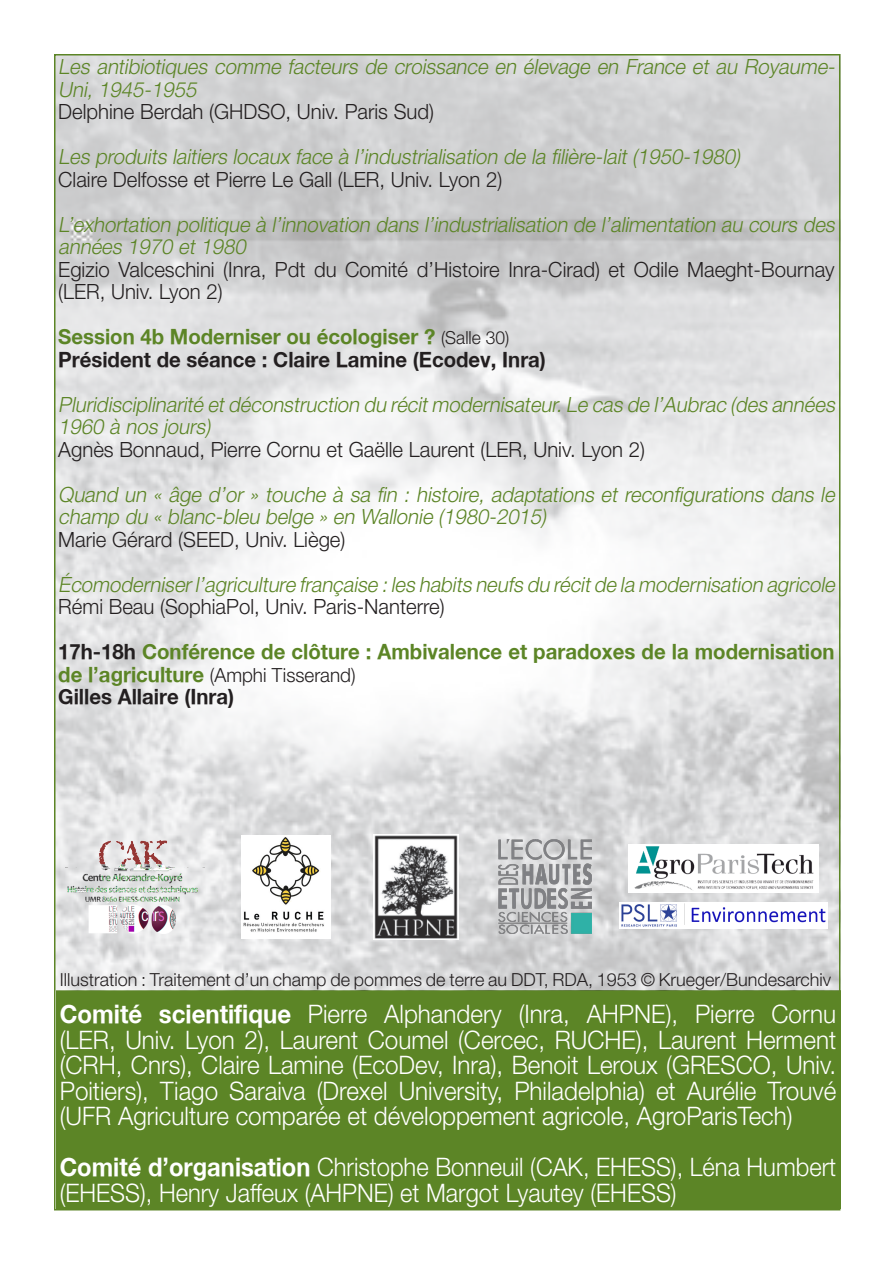
<style>
.page{position:relative;width:893px;height:1263px;background:#fff}
.page>*{position:absolute;margin:0;border:0;box-sizing:border-box;transform-origin:0 0}
.t1{font:300 25.5px/25.5px "Helvetica Neue LT Std";color:#fff;text-align:justify;scale:.95 1}
.t2{font:300 25.5px/25.5px "Helvetica Neue LT Std";color:#fff;scale:.93 1}
.Style_de_paragraphe{font:italic 300 21px/22.5px "Helvetica Neue LT Std";color:#5c8526}
.Style_de_paragraphe-2{font:300 21px/22.5px "Helvetica Neue LT Std";color:#231f20}
.Style_de_paragraphe-3{font:700 21px "Helvetica Neue";color:#5c8526}
.Style_de_paragraphe-4{font:700 21px "Helvetica Neue";color:#231f20}
.Style_de_paragraphe-5{font:300 19.5px "Helvetica Neue LT Std";color:#231f20}
.t3{font:300 18px "Helvetica Neue LT Std";color:#231f20}
.s1{font-family:"Helvetica Neue LT Std";font-weight:300;font-size:18px;color:#231f20}
.s2{color:#231f20}
.s3{font-family:"Helvetica Neue";font-weight:700;font-size:21px;color:#5c8526}
.s4{font-family:"Helvetica Neue";font-weight:700}
</style>
<div class="page">
<div style="left:56px;top:991px;width:784px;height:218px;background:#5c8526"></div>
<img style="left:57px;top:57px;width:780px;height:934px">
<img style="left:374px;top:834px;width:84px;height:106px">
<img style="left:499px;top:839px;width:92px;height:94px">
<img style="left:66px;top:840px;width:138px;height:94px">
<img style="left:241px;top:835px;width:89px;height:104px">
<img style="left:628px;top:844px;width:190px;height:49px">
<img style="left:619px;top:902px;width:208px;height:27px">
<p class="Style_de_paragraphe" style="left:58px;top:55px;width:782px">Les antibiotiques comme facteurs de croissance en élevage en France et au Royaume-<br>Uni, 1945-1955</p>
<p class="Style_de_paragraphe-2" style="left:58px;top:100px;width:377px">Delphine Berdah (GHDSO, Univ. Paris Sud)</p>
<p class="Style_de_paragraphe" style="left:58px;top:145px;width:683px">Les produits laitiers locaux face à l’industrialisation de la filière-lait (1950-1980)</p>
<p class="Style_de_paragraphe-2" style="left:58px;top:167px;width:446px">Claire Delfosse et Pierre Le Gall (LER, Univ. Lyon 2)</p>
<p class="Style_de_paragraphe" style="left:58px;top:212px;width:782px">L’exhortation politique à l’innovation dans l’industrialisation de l’alimentation au cours des années 1970 et 1980</p>
<p class="Style_de_paragraphe-2" style="left:58px;top:257px;width:778px">Egizio Valceschini (Inra, Pdt du Comité d’Histoire Inra-Cirad) et Odile Maeght-Bournay (LER, Univ. Lyon 2)</p>
<p class="Style_de_paragraphe-3" style="left:58px;top:324px;width:453px">Session 4b Moderniser ou écologiser ? <span class="s1">(Salle 30)</span></p>
<p class="Style_de_paragraphe-4" style="left:58px;top:346px;width:489px">Président de séance : Claire Lamine (Ecodev, Inra)</p>
<p class="Style_de_paragraphe" style="left:58px;top:392px;width:782px">Pluridisciplinarité etdéconstruction du récitmodernisateur.Le cas de l’Aubrac (des années<br>1960 à nos jours)</p>
<p class="Style_de_paragraphe-2" style="left:58px;top:437px;width:588px">Agnès Bonnaud, Pierre Cornu et Gaëlle Laurent (LER, Univ. Lyon 2)</p>
<p class="Style_de_paragraphe" style="left:58px;top:482px;width:782px">Quand un « âge d’or » touche à sa fin : histoire, adaptations et reconfigurations dans le champ du « blanc-bleu belge » en Wallonie (1980-2015)</p>
<p class="Style_de_paragraphe-2" style="left:58px;top:527px;width:289px">Marie Gérard (SEED, Univ. Liège)</p>
<p class="Style_de_paragraphe" style="left:58px;top:572px;width:782px">Écomoderniserl’agriculture française :les habits neufs du récitde la modernisation agricole</p>
<p class="Style_de_paragraphe-2" style="left:58px;top:595px;width:388px">Rémi Beau (SophiaPol, Univ. Paris-Nanterre)</p>
<p class="Style_de_paragraphe-3" style="left:58px;top:639px;width:778px"><span class="s2">17h-18h</span> Conférence de clôture : Ambivalence et paradoxes de la modernisation</p>
<p class="Style_de_paragraphe-5" style="left:58px;top:663px;width:299px"><span class="s3">de l’agriculture</span> (Amphi Tisserand)</p>
<p class="Style_de_paragraphe-4" style="left:58px;top:684px;width:177px">Gilles Allaire (Inra)</p>
<p class="t3" style="left:60px;top:968px;width:773px">Illustration : Traitement d’un champ de pommes de terre au DDT, RDA, 1953 © Krueger/Bundesarchiv</p>
<p class="t1" style="left:60px;top:1001px;width:819px"><span class="s4">Comité scientifique</span> Pierre Alphandery (Inra, AHPNE), Pierre Cornu (LER, Univ. Lyon 2), Laurent Coumel (Cercec, RUCHE), Laurent Herment (CRH, Cnrs), Claire Lamine (EcoDev, Inra), Benoit Leroux (GRESCO, Univ.<br>Poitiers), Tiago Saraiva (Drexel University, Philadelphia) et Aurélie Trouvé (UFR Agriculture comparée et développement agricole, AgroParisTech)</p>
<p class="t2" style="left:60px;top:1154px;width:836px"><span class="s4">Comité d’organisation</span> Christophe Bonneuil (CAK, EHESS), Léna Humbert (EHESS), Henry Jaffeux (AHPNE) et Margot Lyautey (EHESS)</p>
</div>
